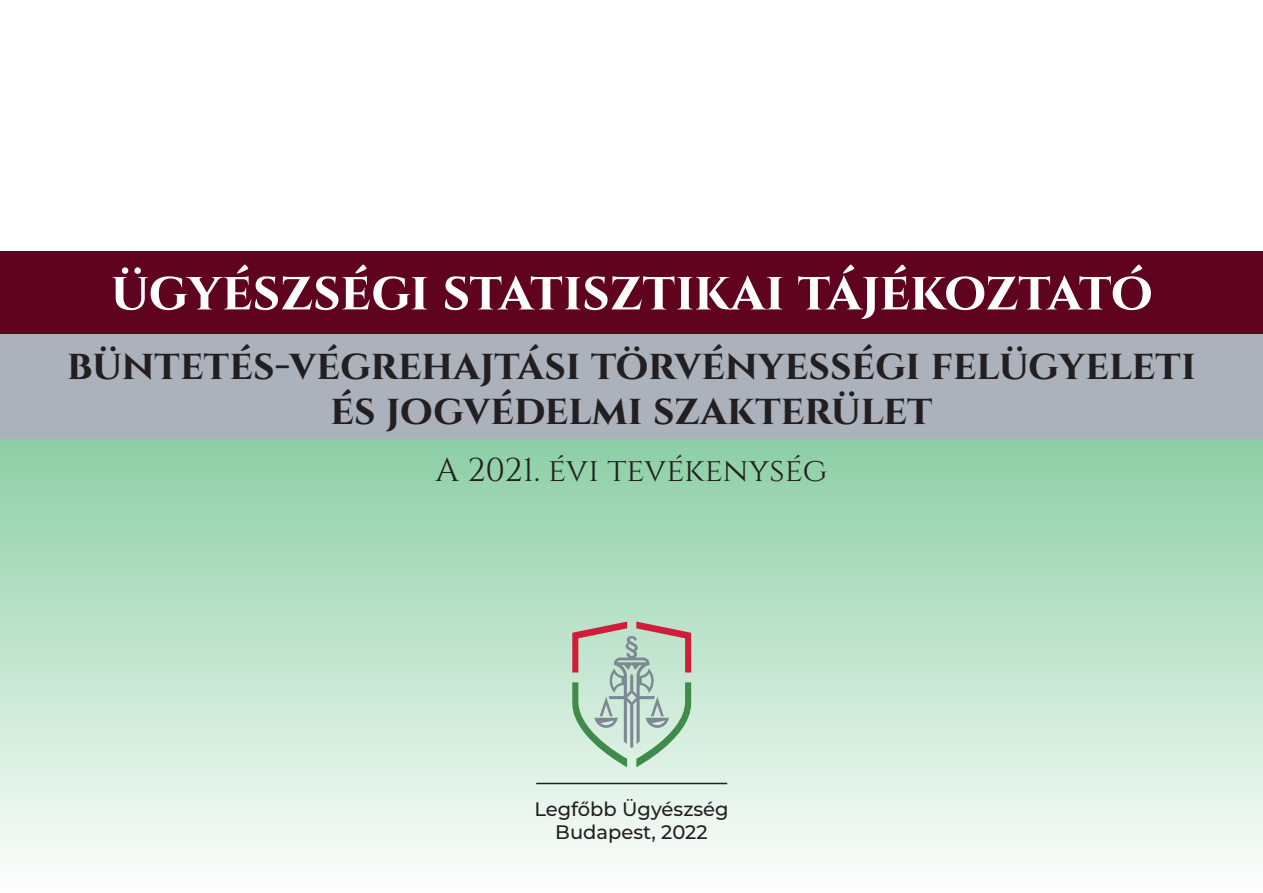
<style>
.page{position:relative;width:1263px;height:893px;background:#fff}
.page>*{position:absolute;margin:0;border:0;box-sizing:border-box;transform-origin:0 0}
.t1{font:700 54px "Cinzel";letter-spacing:-.005em;color:#fff}
.t2{font:700 42px "Cinzel";color:#231f20}
.t3{font:33px "Cinzel";color:#231f20}
.t4{font:500 19.5px "Montserrat";color:#231f20}
</style>
<div class="page">
<svg style="left:0;top:439px;width:1263px;height:417px"></svg>
<hr style="left:536px;top:783px;width:191px;height:1px;background:#231f20">
<svg style="left:572px;top:622px;width:119px;height:145px"></svg>
<div style="left:0;top:334px;width:1263px;height:105px;background:#abb2bb"></div>
<div style="left:0;top:251px;width:1263px;height:83px;background:#5f031e"></div>
<p class="t1" style="left:111px;top:258px;width:1043px">ÜGYÉSZSÉGI STATISZTIKAI TÁJÉKOZTATÓ</p>
<p class="t2" style="left:67px;top:339px;width:1130px">BÜNTETÉS-VÉGREHAJTÁSI TÖRVÉNYESSÉGI FELÜGYELETI</p>
<p class="t2" style="left:331px;top:384px;width:603px">ÉS JOGVÉDELMI SZAKTERÜLET</p>
<p class="t3" style="left:436px;top:451px;width:393px">A 2021. évi tevékenység</p>
<p class="t4" style="left:534px;top:795px;width:196px">Legfőbb Ügyészség</p>
<p class="t4" style="left:555px;top:819px;width:154px">Budapest, 2022</p>
</div>
